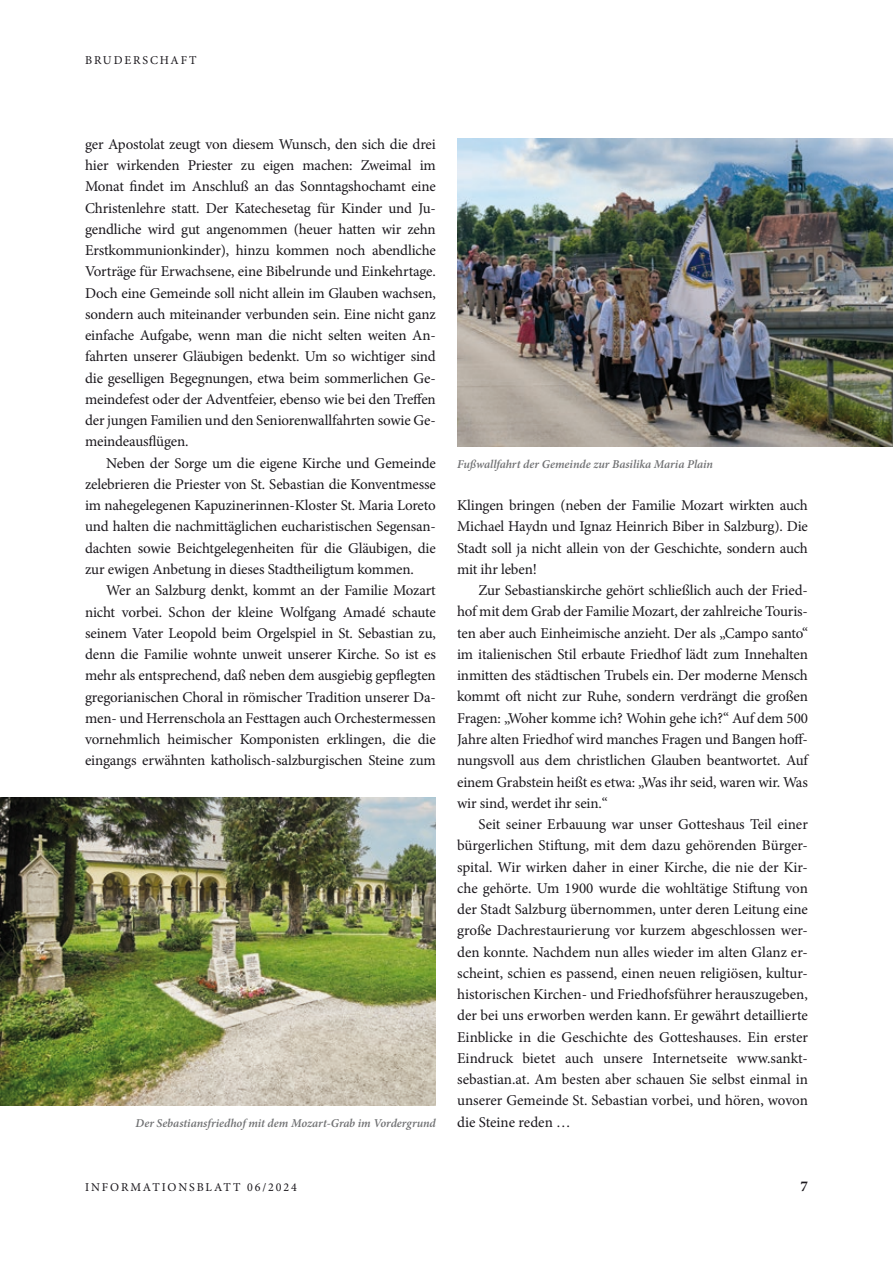
<style>
.page{position:relative;width:893px;height:1263px;background:#fff}
.page>*{position:absolute;margin:0;border:0;box-sizing:border-box;transform-origin:0 0}
.t1{font:15px/21.3px "Minion Pro";letter-spacing:-.01em;color:#1a171c;text-align:justify}
.t2{font:700 15px "Minion Pro";color:#1a171c}
.t3{font:italic 600 12px "Minion Pro";letter-spacing:-.005em;color:#707173}
.t4{font:12px "Minion Pro";letter-spacing:.16em;color:#1a171c}
</style>
<div class="page">
<img style="left:0;top:797px;width:436px;height:309px">
<img style="left:457px;top:138px;width:436px;height:308px">
<p class="t4" style="left:85px;top:52px;width:113px">BRUDERSCHAFT</p>
<p class="t1" style="left:85px;top:133px;width:352px">ger Apostolat zeugt von diesem Wunsch, den sich die drei hier wirkenden Priester zu eigen machen: Zweimal im Monat findet im Anschluß an das Sonntagshochamt eine Christenlehre statt. Der Katechesetag für Kinder und Ju&shy;gendliche wird gut angenommen (heuer hatten wir zehn Erstkommunionkinder), hinzu kommen noch abendliche Vorträge für Erwachsene, eine Bibelrunde und Einkehrtage.<br>Doch eine Gemeinde soll nicht allein im Glauben wachsen, sondern auch miteinander verbunden sein. Eine nicht ganz einfache Aufgabe, wenn man die nicht selten weiten An&shy;fahrten unserer Gläubigen bedenkt. Um so wichtiger sind die geselligen Begegnungen, etwa beim sommerlichen Ge&shy;meindefest oder der Adventfeier, ebenso wie bei den Treffen der jungen Familien und den Seniorenwallfahrten sowie Ge&shy;meindeausflügen.</p>
<p class="t1" style="left:85px;top:452px;width:352px;text-indent:21px">Neben der Sorge um die eigene Kirche und Gemeinde zelebrieren die Priester von St. Sebastian die Konventmesse im nahegelegenen Kapuzinerinnen-Kloster St. Maria Loreto und halten die nachmittäglichen eucharistischen Segensan&shy;dachten sowie Beichtgelegenheiten für die Gläubigen, die zur ewigen Anbetung in dieses Stadtheiligtum kommen.</p>
<p class="t1" style="left:85px;top:580px;width:352px;text-indent:21px">Wer an Salzburg denkt, kommt an der Familie Mozart nicht vorbei. Schon der kleine Wolfgang Amadé schaute seinem Vater Leopold beim Orgelspiel in St. Sebastian zu, denn die Familie wohnte unweit unserer Kirche. So ist es mehr als entsprechend, daß neben dem ausgiebig gepflegten gregorianischen Choral in römischer Tradition unserer Da&shy;men- und Herrenschola an Festtagen auch Orchestermessen vornehmlich heimischer Komponisten erklingen, die die eingangs erwähnten katholisch-salzburgischen Steine zum</p>
<p class="t3" style="left:457px;top:456px;width:257px">Fußwallfahrt der Gemeinde zur Basilika Maria Plain</p>
<p class="t1" style="left:457px;top:495px;width:352px">Klingen bringen (neben der Familie Mozart wirkten auch Michael Haydn und Ignaz Heinrich Biber in Salzburg). Die Stadt soll ja nicht allein von der Geschichte, sondern auch mit ihr leben!</p>
<p class="t1" style="left:457px;top:580px;width:352px;text-indent:21px">Zur Sebastianskirche gehört schließlich auch der Fried&shy;hof mit dem Grab der Familie Mozart, der zahlreiche Touris&shy;ten aber auch Einheimische anzieht. Der als „Campo santo“ im italienischen Stil erbaute Friedhof lädt zum Innehalten inmitten des städtischen Trubels ein. Der moderne Mensch kommt oft nicht zur Ruhe, sondern verdrängt die großen Fragen: „Woher komme ich? Wohin gehe ich?“ Auf dem 500<br>Jahre alten Friedhof wird manches Fragen und Bangen hoff&shy;nungsvoll aus dem christlichen Glauben beantwortet. Auf einem Grabstein heißt es etwa: „Was ihr seid, waren wir. Was wir sind, werdet ihr sein.“</p>
<p class="t1" style="left:457px;top:814px;width:352px;text-indent:21px">Seit seiner Erbauung war unser Gotteshaus Teil einer bürgerlichen Stiftung, mit dem dazu gehörenden Bürger&shy;spital. Wir wirken daher in einer Kirche, die nie der Kir&shy;che gehörte. Um 1900 wurde die wohltätige Stiftung von der Stadt Salzburg übernommen, unter deren Leitung eine große Dachrestaurierung vor kurzem abgeschlossen wer&shy;den konnte. Nachdem nun alles wieder im alten Glanz er&shy;scheint, schien es passend, einen neuen religiösen, kultur&shy;historischen Kirchen- und Friedhofsführer herauszugeben, der bei uns erworben werden kann. Er gewährt detaillierte Einblicke in die Geschichte des Gotteshauses. Ein erster Eindruck bietet auch unsere Internetseite www.sankt&shy;sebastian.at. Am besten aber schauen Sie selbst einmal in unserer Gemeinde St. Sebastian vorbei, und hören, wovon</p>
<p class="t3" style="left:136px;top:1115px;width:302px">Der Sebastiansfriedhof mit dem Mozart-Grab im Vordergrund</p>
<p class="t1" style="left:457px;top:1111px;width:115px">die Steine reden …</p>
<p class="t4" style="left:85px;top:1179px;width:213px">INFORMATIONSBLATT 06/2024</p>
<p class="t2" style="left:800px;top:1175px;width:9px">7</p>
</div>
